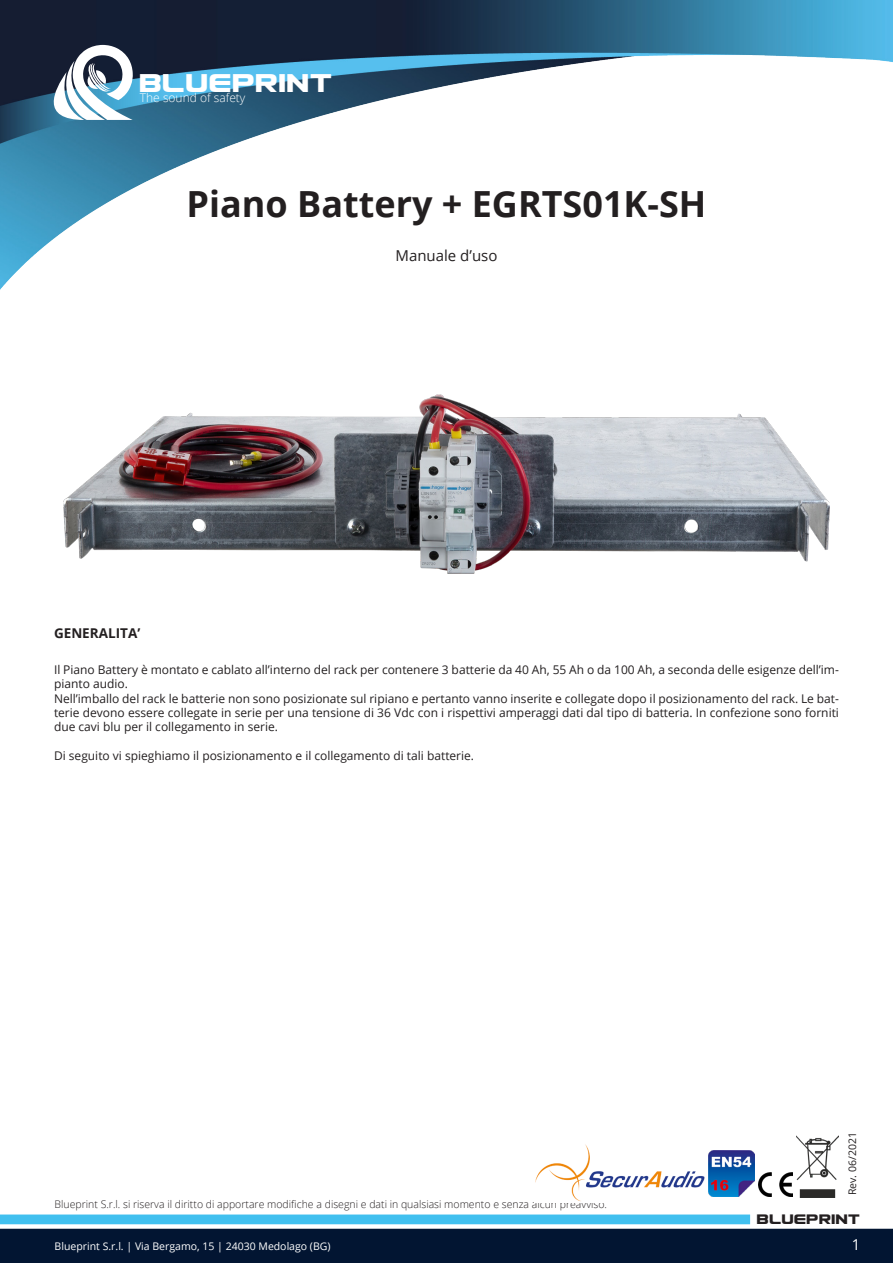
<style>
.page{position:relative;width:893px;height:1263px;background:#fff}
.page>*{position:absolute;margin:0;border:0;box-sizing:border-box;transform-origin:0 0}
.t1{font:700 36px "Open Sans";color:#231f20}
.t2{font:30.9px "Usuzi";color:#fff}
.t3{font:16.5px "Usuzi";color:#231f20}
.t4{font:15px "Open Sans";color:#231f20}
.t5{font:15px "Open Sans";color:#fff}
.t6{font:700 13.5px "Open Sans";color:#231f20}
.t7{font:12px/14.4px "Open Sans";color:#231f20}
.t8{font:300 12px "Open Sans";color:#fff}
.t9{font:300 10.5px "Open Sans";color:#231f20}
.t10{font:10.5px "Open Sans";color:#fff}
.t11{font:10.5px "Open Sans";color:#231f20}
</style>
<div class="page">
<img style="left:0;top:0;width:893px;height:290px">
<svg style="left:39px;top:45px;width:94px;height:75px"></svg>
<div style="left:0;top:1229px;width:893px;height:34px;background:#021532"></div>
<div style="left:0;top:1214px;width:750px;height:10px;background:#41c0ef"></div>
<img style="left:759px;top:1172px;width:34px;height:25px">
<img style="left:796px;top:1135px;width:43px;height:62px">
<img style="left:535px;top:1144px;width:170px;height:58px">
<img style="left:709px;top:1150px;width:46px;height:46px">
<img style="left:64px;top:394px;width:765px;height:179px">
<p class="t2" style="left:139px;top:69px;width:195px">BLUEPRINT</p>
<p class="t8" style="left:140px;top:90px;width:107px">The sound of safety</p>
<p class="t1" style="left:187px;top:178px;width:521px">Piano Battery + EGRTS01K-SH</p>
<p class="t4" style="left:396px;top:245px;width:103px">Manuale d’uso</p>
<p class="t6" style="left:54px;top:624px;width:88px">GENERALITA’</p>
<p class="t7" style="left:54px;top:662px;width:786px">Il Piano Battery è montato e cablato all’interno del rack per contenere 3 batterie da 40 Ah, 55 Ah o da 100 Ah, a seconda delle esigenze dell’im&shy;pianto audio.</p>
<p class="t7" style="left:54px;top:691px;width:786px;text-align:justify">Nell’imballo del rack le batterie non sono posizionate sul ripiano e pertanto vanno inserite e collegate dopo il posizionamento del rack. Le bat&shy;terie devono essere collegate in serie per una tensione di 36 Vdc con i rispettivi amperaggi dati dal tipo di batteria. In confezione sono forniti due cavi blu per il collegamento in serie.</p>
<p class="t7" style="left:54px;top:748px;width:422px">Di seguito vi spieghiamo il posizionamento e il collegamento di tali batterie.</p>
<p class="t9" style="left:55px;top:1197px;width:554px">Blueprint S.r.l. si riserva il diritto di apportare modifiche a disegni e dati in qualsiasi momento e senza alcun preavviso.</p>
<p class="t11" style="left:845px;top:1195px;width:65px;rotate:-90deg">Rev. 06/2021</p>
<p class="t3" style="left:757px;top:1212px;width:105px">BLUEPRINT</p>
<p class="t10" style="left:55px;top:1239px;width:277px">Blueprint S.r.l. | Via Bergamo, 15 | 24030 Medolago (BG)</p>
<p class="t5" style="left:852px;top:1235px;width:10px">1</p>
</div>
